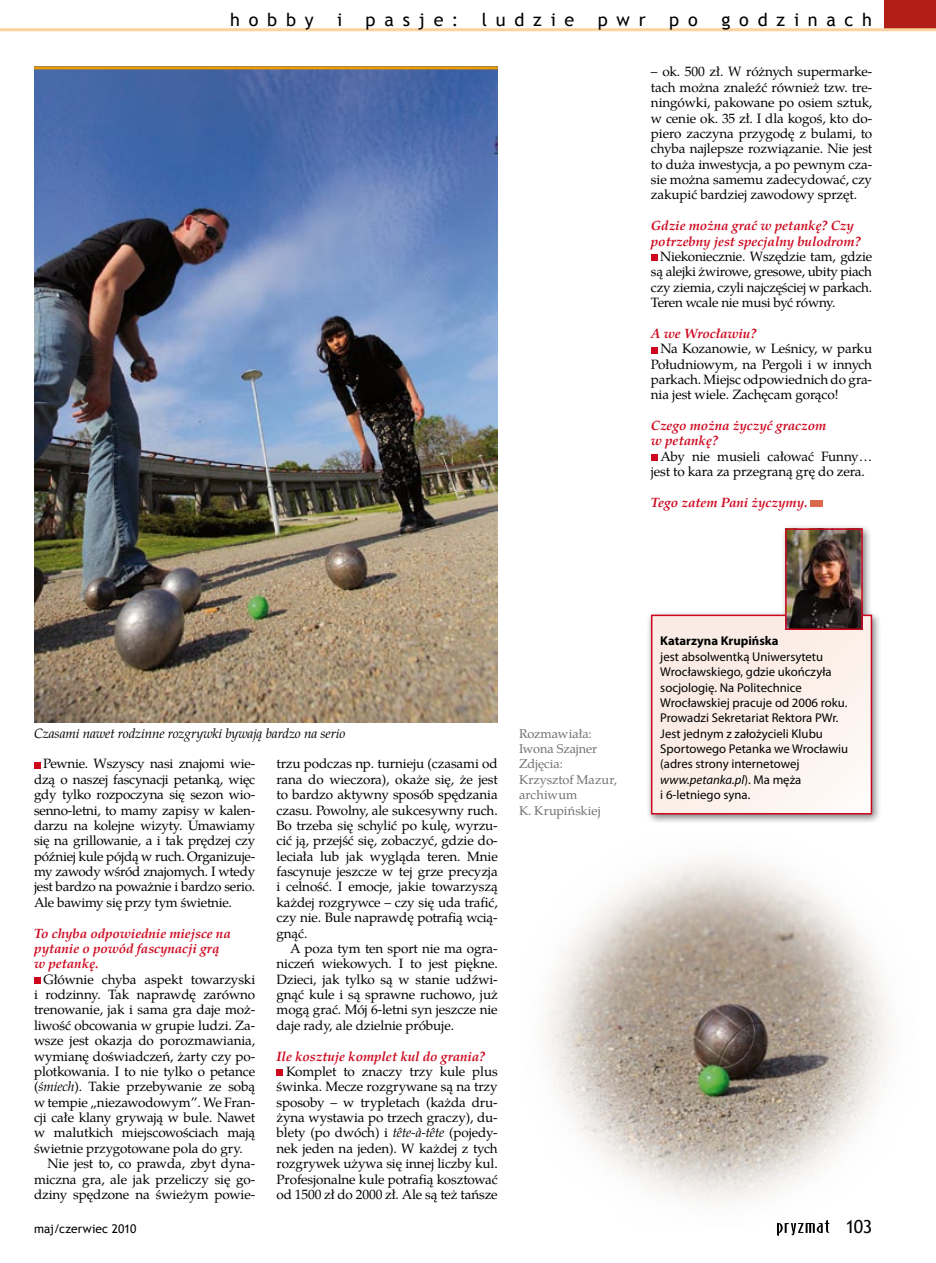
<style>
.page{position:relative;width:936px;height:1263px;background:#fff}
.page>*{position:absolute;margin:0;border:0;box-sizing:border-box;transform-origin:0 0}
.t1{font:18px "Trebuchet MS";letter-spacing:.485em;color:#000}
.t2{font:13.5px/15.5px "Te X Gyre Pagella";letter-spacing:-.01em;color:#000;text-align:justify}
.t3{font:italic 700 13.5px/15.5px "Te X Gyre Pagella";letter-spacing:-.01em;color:#cd071e}
.t4{font:italic 13.5px "Te X Gyre Pagella";letter-spacing:-.01em;color:#000}
.t5{font:12.75px/15.5px "Myriad Pro";color:#000}
.t6{font:12.75px/15.5px "Te X Gyre Pagella";letter-spacing:-.005em;color:#707173}
.t7{font:700 12.75px "Myriad Pro";color:#000}
.t8{font:12px "Trebuchet MS";color:#000}
.s1{font-style:italic}
</style>
<div class="page">
<img style="left:547px;top:862px;width:343px;height:362px">
<svg style="left:34px;top:762px;width:6px;height:6px"></svg>
<div style="left:34px;top:977px;width:6px;height:7px;background:#cd071e"></div>
<div style="left:276px;top:1069px;width:7px;height:7px;background:#cd071e"></div>
<svg style="left:651px;top:255px;width:6px;height:6px"></svg>
<svg style="left:651px;top:347px;width:6px;height:6px"></svg>
<div style="left:651px;top:454px;width:6px;height:7px;background:#cd071e"></div>
<div style="left:810px;top:501px;width:13px;height:6px;background:#db694b"></div>
<img style="left:34px;top:69px;width:463px;height:653px">
<hr style="left:34px;top:66px;width:463px;height:3px;background:#ec9c00">
<div style="left:645px;top:523px;width:235px;height:300px;background:#000;opacity:.5"></div>
<div style="left:651px;top:615px;width:220px;height:199px;background:#fbefe8"></div>
<div style="left:651px;top:615px;width:221px;height:199px;border:2px solid #cd071e"></div>
<img style="left:788px;top:531px;width:71px;height:96px">
<div style="left:785px;top:528px;width:77px;height:102px;border:2px solid #cd071e"></div>
<div style="left:884px;top:0;width:51px;height:30px;background:#b11f17"></div>
<hr style="left:0;top:28px;width:935px;height:3px;background:#fcd29f">
<svg style="left:777px;top:1220px;width:52px;height:16px"></svg>
<h1 class="t1" style="left:230px;top:9px;width:85px">hobby</h1>
<h1 class="t1" style="left:337px;top:9px;width:7px">i</h1>
<h1 class="t1" style="left:365px;top:9px;width:94px">pasje:</h1>
<h1 class="t1" style="left:482px;top:9px;width:94px">ludzie</h1>
<h1 class="t1" style="left:598px;top:9px;width:49px">pwr</h1>
<h1 class="t1" style="left:669px;top:9px;width:30px">p o</h1>
<h1 class="t1" style="left:721px;top:9px;width:152px">godzinach</h1>
<p class="t2" style="left:651px;top:63px;width:223px">– ok. 500 zł. W różnych supermarke&shy;tach można znaleźć również tzw. tre&shy;ningówki, pakowane po osiem sztuk, w cenie ok. 35 zł. I dla kogoś, kto do&shy;piero zaczyna przygodę z bulami, to chyba najlepsze rozwiązanie. Nie jest to duża inwestycja, a po pewnym cza&shy;sie można samemu zadecydować, czy zakupić bardziej zawodowy sprzęt.</p>
<p class="t3" style="left:651px;top:217px;width:211px">Gdzie można grać w petankę? Czy potrzebny jest specjalny bulodrom?</p>
<p class="t2" style="left:651px;top:248px;width:223px;text-indent:9px">Niekoniecznie. Wszędzie tam, gdzie są alejki żwirowe, gresowe, ubity piach czy ziemia, czyli najczęściej w parkach.<br>Teren wcale nie musi być równy.</p>
<p class="t3" style="left:651px;top:324px;width:107px">A we Wrocławiu?</p>
<p class="t2" style="left:651px;top:340px;width:223px;text-indent:9px">Na Kozanowie, w Leśnicy, w parku Południowym, na Pergoli i w innych parkach. Miejsc odpowiednich do gra&shy;nia jest wiele. Zachęcam gorąco!</p>
<p class="t3" style="left:651px;top:417px;width:177px">Czego można życzyć graczom w petankę?</p>
<p class="t2" style="left:651px;top:448px;width:223px;text-indent:9px">Aby nie musieli całować Funny… jest to kara za przegraną grę do zera.</p>
<p class="t3" style="left:651px;top:494px;width:158px">Tego zatem Pani życzymy.</p>
<p class="t4" style="left:34px;top:723px;width:313px">Czasami nawet rodzinne rozgrywki bywają bardzo na serio</p>
<p class="t2" style="left:34px;top:755px;width:223px;text-indent:9px">Pewnie. Wszyscy nasi znajomi wie&shy;dzą o naszej fascynacji petanką, więc gdy tylko rozpoczyna się sezon wio&shy;senno-letni, to mamy zapisy w kalen&shy;darzu na kolejne wizyty. Umawiamy się na grillowanie, a i tak prędzej czy później kule pójdą w ruch. Organizuje&shy;my zawody wśród znajomych. I wtedy jest bardzo na poważnie i bardzo serio.<br>Ale bawimy się przy tym świetnie.</p>
<p class="t3" style="left:34px;top:924px;width:198px">To chyba odpowiednie miejsce na pytanie o powód fascynacji grą w petankę.</p>
<p class="t2" style="left:43px;top:970px;width:213px">Głównie chyba aspekt towarzyski</p>
<p class="t2" style="left:34px;top:986px;width:223px">i rodzinny. Tak naprawdę zarówno</p>
<p class="t2" style="left:34px;top:1001px;width:223px">trenowanie, jak i sama gra daje moż-</p>
<p class="t2" style="left:34px;top:1016px;width:223px">liwość obcowania w grupie ludzi. Za-</p>
<p class="t2" style="left:34px;top:1032px;width:223px">wsze jest okazja do porozmawiania,</p>
<p class="t2" style="left:34px;top:1047px;width:223px">wymianę doświadczeń, żarty czy po-</p>
<p class="t2" style="left:34px;top:1063px;width:223px">plotkowania. I to nie tylko o petance</p>
<p class="t2" style="left:34px;top:1078px;width:223px">(<span class="s1">śmiech</span>). Takie przebywanie ze sobą</p>
<p class="t2" style="left:34px;top:1093px;width:223px">w tempie „niezawodowym”. We Fran-</p>
<p class="t2" style="left:34px;top:1109px;width:223px">cji całe klany grywają w bule. Nawet</p>
<p class="t2" style="left:34px;top:1124px;width:223px">w malutkich miejscowościach mają</p>
<p class="t2" style="left:34px;top:1139px;width:210px">świetnie przygotowane pola do gry.</p>
<p class="t2" style="left:48px;top:1155px;width:209px">Nie jest to, co prawda, zbyt dyna-</p>
<p class="t2" style="left:34px;top:1170px;width:223px">miczna gra, ale jak przeliczy się go-</p>
<p class="t2" style="left:34px;top:1186px;width:223px">dziny spędzone na świeżym powie-</p>
<p class="t8" style="left:34px;top:1221px;width:104px">maj/czerwiec 2010</p>
<p class="t2" style="left:276px;top:755px;width:223px">trzu podczas np. turnieju (czasami od rana do wieczora), okaże się, że jest to bardzo aktywny sposób spędzania czasu. Powolny, ale sukcesywny ruch.<br>Bo trzeba się schylić po kulę, wyrzu&shy;cić ją, przejść się, zobaczyć, gdzie do&shy;leciała lub jak wygląda teren. Mnie fascynuje jeszcze w tej grze precyzja i celność. I emocje, jakie towarzyszą każdej rozgrywce – czy się uda trafić, czy nie. Bule naprawdę potrafią wcią&shy;gnąć.</p>
<p class="t2" style="left:276px;top:940px;width:223px;text-indent:14px">A poza tym ten sport nie ma ogra&shy;niczeń wiekowych. I to jest piękne.<br>Dzieci, jak tylko są w stanie udźwi&shy;gnąć kule i są sprawne ruchowo, już mogą grać. Mój 6-letni syn jeszcze nie daje rady, ale dzielnie próbuje.</p>
<p class="t3" style="left:276px;top:1047px;width:210px">Ile kosztuje komplet kul do grania?</p>
<p class="t2" style="left:276px;top:1063px;width:223px;text-indent:9px">Komplet to znaczy trzy kule plus świnka. Mecze rozgrywane są na trzy sposoby – w trypletach (każda dru&shy;żyna wystawia po trzech graczy), du&shy;blety (po dwóch) i <span class="s1">tête-à-tête</span> (pojedy&shy;nek jeden na jeden). W każdej z tych rozgrywek używa się innej liczby kul.<br>Profesjonalne kule potrafią kosztować od 1500 zł do 2000 zł. Ale są też tańsze</p>
<p class="t6" style="left:519px;top:725px;width:99px">Rozmawiała:<br>Iwona Szajner<br>Zdjęcia:<br>Krzysztof Mazur, archiwum<br>K. Krupińskiej</p>
<p class="t7" style="left:660px;top:633px;width:120px">Katarzyna Krupińska</p>
<p class="t5" style="left:660px;top:648px;width:189px">jest absolwentką Uniwersytetu<br>Wrocławskiego, gdzie ukończyła socjologię. Na Politechnice<br>Wrocławskiej pracuje od 2006 roku.<br>Prowadzi Sekretariat Rektora PWr.<br>Jest jednym z założycieli Klubu<br>Sportowego Petanka we Wrocławiu (adres strony internetowej <span class="s1">www.petanka.pl</span>). Ma męża<br>i 6-letniego syna.</p>
<h1 class="t1" style="left:845px;top:1216px;width:28px">103</h1>
</div>
